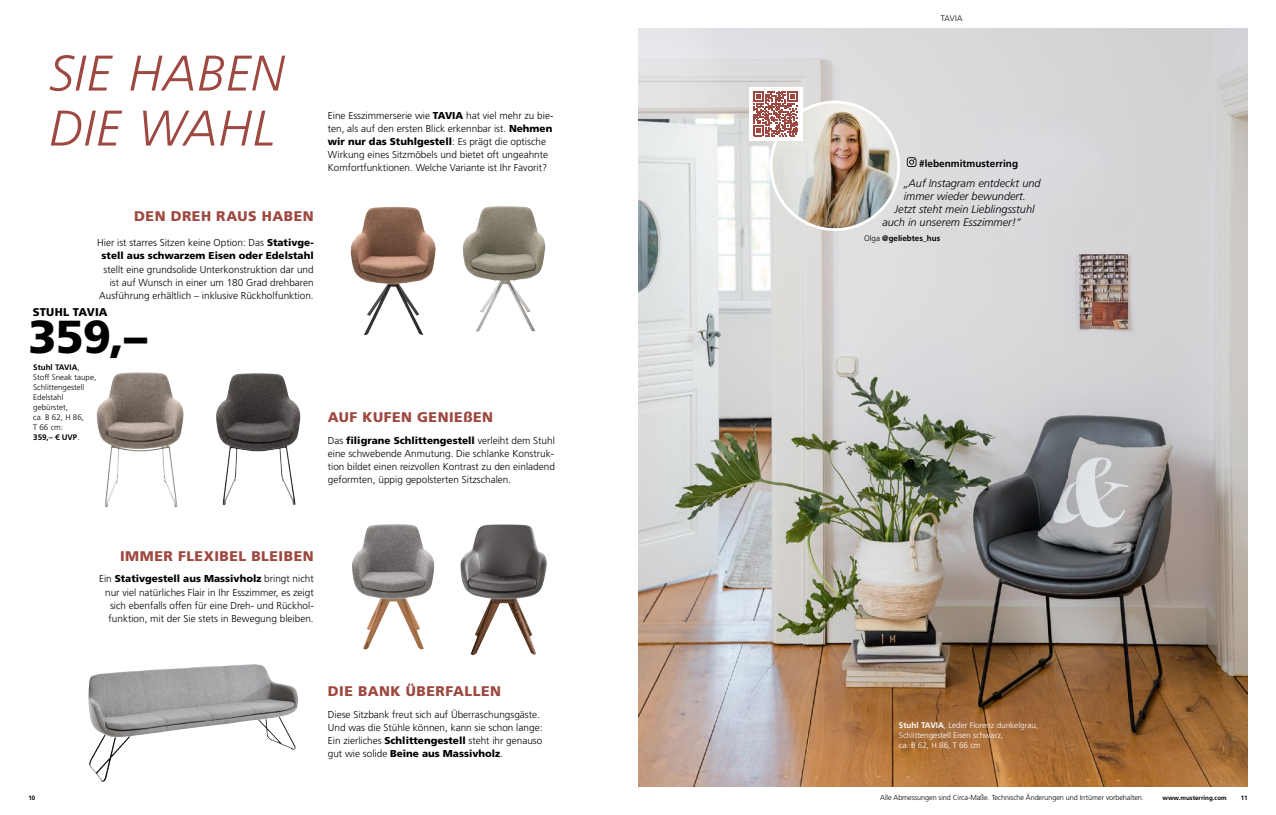
<style>
.page{position:relative;width:1276px;height:815px;background:#fff}
.page>*{position:absolute;margin:0;border:0;box-sizing:border-box;transform-origin:0 0}
.t1{font:italic 300 50px/55px "Frutiger LT Std";letter-spacing:.02em;color:#9d4840}
.t2{font:900 46.25px "Frutiger LT Std";color:#000}
.t3{font:900 14px "Frutiger LT Std";letter-spacing:.035em;color:#9d4840}
.t4{font:900 11.25px "Frutiger LT Std";letter-spacing:.01em;color:#000}
.t5{font:italic 300 11px "Frutiger LT Std";color:#000}
.t6{font:300 10px/13.1px "Frutiger LT Std";color:#000}
.t7{font:900 10px/13.1px "Frutiger LT Std";color:#000;text-align:center}
.t8{font:700 10px "Frutiger LT Std";color:#000}
.t9{font:300 8.12px/9.8px "Frutiger LT Std";color:#fff}
.t10{font:300 8.12px "Frutiger LT Std";letter-spacing:.005em;color:#000}
.t11{font:300 8px/10px "Frutiger LT Std";color:#000}
.t12{font:700 8px "Frutiger LT Std";color:#000}
.t13{font:300 7.25px "Frutiger LT Std";letter-spacing:-.01em;color:#000}
.t14{font:700 6.25px "Frutiger LT Std";color:#000}
.s1{font-weight:900}
.s2{font-weight:300}
.s3{font-weight:700}
.s4{font-size:13.75px}
</style>
<div class="page">
<img style="left:351px;top:207px;width:85px;height:128px">
<img style="left:462px;top:206px;width:83px;height:126px">
<img style="left:97px;top:372px;width:86px;height:135px">
<img style="left:216px;top:373px;width:84px;height:132px">
<img style="left:352px;top:524px;width:82px;height:125px">
<img style="left:460px;top:524px;width:87px;height:131px">
<img style="left:88px;top:664px;width:210px;height:118px">
<img style="left:638px;top:28px;width:609px;height:759px">
<img style="left:771px;top:102px;width:127px;height:128px;border-radius:64px">
<div style="left:769px;top:101px;width:131px;height:130px;border:3px solid #fff;border-radius:50%"></div>
<svg style="left:907px;top:157px;width:9px;height:10px"></svg>
<svg style="left:748px;top:87px;width:54px;height:54px"></svg>
<h1 class="t1" style="left:49px;top:46px;width:237px">SIE HABEN<br>DIE WAHL</h1>
<p class="t6" style="left:328px;top:109px;width:227px">Eine Esszimmerserie wie <span class="s1">TAVIA</span> hat viel mehr zu bie&shy;ten, als auf den ersten Blick erkennbar ist. <span class="s1">Nehmen wir nur das Stuhlgestell</span>: Es prägt die optische Wirkung eines Sitzmöbels und bietet oft ungeahnte Komfortfunktionen. Welche Variante ist Ihr Favorit?</p>
<h3 class="t3" style="left:134px;top:208px;width:181px">DEN DREH RAUS HABEN</h3>
<p class="t7" style="left:97px;top:236px;width:218px"><span class="s2">Hier ist starres Sitzen keine Option: Das</span> Stativge&shy;stell aus schwarzem Eisen oder Edelstahl</p>
<p class="t6" style="left:99px;top:263px;width:216px;text-align:right">stellt eine grundsolide Unterkonstruktion dar und ist auf Wunsch in einer um 180 Grad drehbaren<br>Ausführung erhältlich – inklusive Rückholfunktion.</p>
<p class="t4" style="left:33px;top:306px;width:76px">STUHL TAVIA</p>
<h2 class="t2" style="left:28px;top:309px;width:120px">359,–</h2>
<p class="t11" style="left:33px;top:363px;width:64px"><span class="s3">Stuhl TAVIA</span>,<br>Stoff Sneak taupe,<br>Schlittengestell<br>Edelstahl gebürstet,<br>ca. B 62, H 86,<br>T 66 cm:<br><span class="s3">359,– € UVP</span>.</p>
<h3 class="t3" style="left:328px;top:409px;width:167px">AUF KUFEN GENIE<span class="s4">ß</span>EN</h3>
<p class="t6" style="left:328px;top:434px;width:229px;text-align:justify">Das <span class="s1">filigrane Schlittengestell</span> verleiht dem Stuhl eine schwebende Anmutung. Die schlanke Konstruk&shy;tion bildet einen reizvollen Kontrast zu den einladend geformten, üppig gepolsterten Sitzschalen.</p>
<h3 class="t3" style="left:120px;top:547px;width:195px">IMMER FLEXIBEL BLEIBEN</h3>
<p class="t6" style="left:99px;top:573px;width:216px;text-align:right">Ein <span class="s1">Stativgestell aus Massivholz</span> bringt nicht nur viel natürliches Flair in Ihr Esszimmer, es zeigt sich ebenfalls offen für eine Dreh- und Rückhol&shy;funktion, mit der Sie stets in Bewegung bleiben.</p>
<h3 class="t3" style="left:328px;top:683px;width:175px">DIE BANK ÜBERFALLEN</h3>
<p class="t6" style="left:328px;top:708px;width:216px">Diese Sitzbank freut sich auf Überraschungsgäste.<br>Und was die Stühle können, kann sie schon lange:<br>Ein zierliches <span class="s1">Schlittengestell</span> steht ihr genauso gut wie solide <span class="s1">Beine aus Massivholz</span>.</p>
<p class="t10" style="left:941px;top:14px;width:23px">TAVIA</p>
<p class="t8" style="left:919px;top:158px;width:100px">#lebenmitmusterring</p>
<p class="t5" style="left:903px;top:177px;width:138px">„Auf Instagram entdeckt und</p>
<p class="t5" style="left:903px;top:190px;width:124px">immer wieder bewundert.</p>
<p class="t5" style="left:894px;top:203px;width:141px">Jetzt steht mein Lieblingsstuhl</p>
<p class="t5" style="left:882px;top:216px;width:140px">auch in unserem Esszimmer!“</p>
<p class="t12" style="left:864px;top:233px;width:78px"><span class="s2">Olga</span> @geliebtes_hus</p>
<p class="t9" style="left:899px;top:721px;width:141px"><span class="s3">Stuhl TAVIA</span>, Leder Florenz dunkelgrau,<br>Schlittengestell Eisen schwarz,<br>ca. B 62, H 86, T 66 cm</p>
<p class="t14" style="left:28px;top:794px;width:8px">10</p>
<p class="t13" style="left:880px;top:793px;width:265px">Alle Abmessungen sind Circa-Maße. Technische Änderungen und Irrtümer vorbehalten.</p>
<p class="t14" style="left:1162px;top:794px;width:66px">www.musterring.com</p>
<p class="t14" style="left:1240px;top:794px;width:8px">11</p>
</div>
